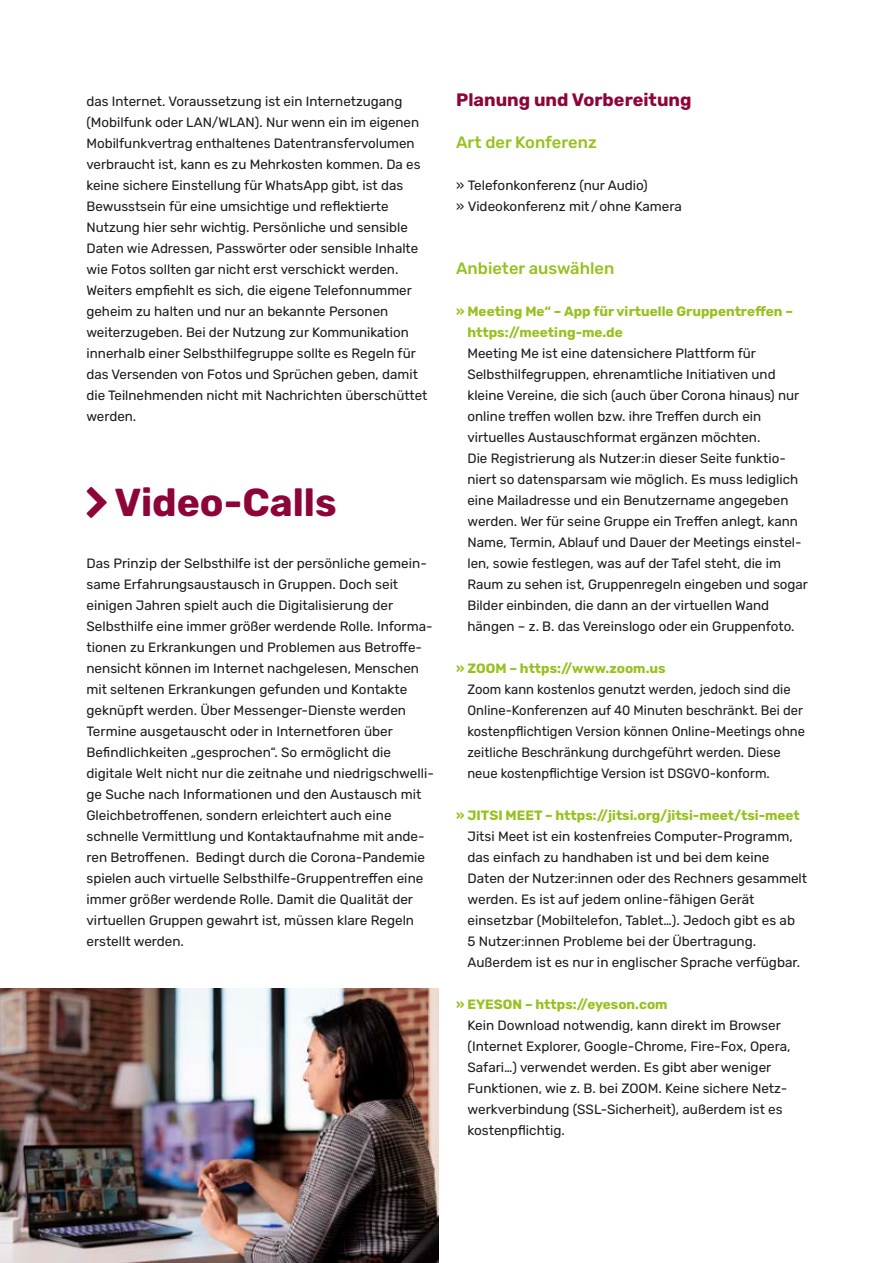
<style>
.page{position:relative;width:893px;height:1263px;background:#fff}
.page>*{position:absolute;margin:0;border:0;box-sizing:border-box;transform-origin:0 0}
.t1{font:700 39px "Rubik";color:#8d0439}
.t2{font:700 18px "Rubik";color:#8d0439}
.t3{font:500 16.5px "Rubik";color:#96c11f}
.t4{font:13.5px/21px "Rubik";color:#1d1d1b}
.t5{font:13.5px/21px "Rubik";color:#1d1d1b;scale:.96 1}
.t6{font:700 13.5px/21px "Rubik";color:#96c11f}
</style>
<div class="page">
<img style="left:0;top:988px;width:438px;height:275px">
<p class="t4" style="left:86px;top:91px;width:343px">das Internet. Voraussetzung ist ein Internetzugang (Mobilfunk oder LAN/WLAN). Nur wenn ein im eigenen Mobilfunkvertrag enthaltenes Datentransfervolumen verbraucht ist, kann es zu Mehrkosten kommen. Da es keine sichere Einstellung für WhatsApp gibt, ist das Bewusstsein für eine umsichtige und reflektierte Nutzung hier sehr wichtig. Persönliche und sensible Daten wie Adressen, Passwörter oder sensible Inhalte wie Fotos sollten gar nicht erst verschickt werden.<br>Weiters empfiehlt es sich, die eigene Telefonnummer geheim zu halten und nur an bekannte Personen weiterzugeben. Bei der Nutzung zur Kommunikation innerhalb einer Selbsthilfegruppe sollte es Regeln für das Versenden von Fotos und Sprüchen geben, damit die Teilnehmenden nicht mit Nachrichten überschüttet werden.</p>
<h2 class="t2" style="left:456px;top:90px;width:237px">Planung und Vorbereitung</h2>
<p class="t3" style="left:456px;top:133px;width:142px">Art der Konferenz</p>
<p class="t4" style="left:456px;top:175px;width:227px">» Telefonkonferenz (nur Audio)<br>» Videokonferenz mit /ohne Kamera</p>
<p class="t3" style="left:456px;top:259px;width:160px">Anbieter auswählen</p>
<p class="t6" style="left:467px;top:301px;width:327px;text-indent:-11px">» Meeting Me“ – App für virtuelle Gruppentreffen – https://meeting-me.de</p>
<p class="t4" style="left:467px;top:343px;width:342px">Meeting Me ist eine datensichere Plattform für Selbsthilfegruppen, ehrenamtliche Initiativen und kleine Vereine, die sich (auch über Corona hinaus) nur online treffen wollen bzw. ihre Treffen durch ein virtuelles Austauschformat ergänzen möchten.<br>Die Registrierung als Nutzer:in dieser Seite funktio&shy;niert so datensparsam wie möglich. Es muss lediglich eine Mailadresse und ein Benutzername angegeben werden. Wer für seine Gruppe ein Treffen anlegt, kann Name, Termin, Ablauf und Dauer der Meetings einstel&shy;len, sowie festlegen, was auf der Tafel steht, die im Raum zu sehen ist, Gruppenregeln eingeben und sogar Bilder einbinden, die dann an der virtuellen Wand hängen – z. B. das Vereinslogo oder ein Gruppenfoto.</p>
<p class="t6" style="left:456px;top:658px;width:211px">» ZOOM – https://www.zoom.us</p>
<p class="t5" style="left:467px;top:679px;width:353px">Zoom kann kostenlos genutzt werden, jedoch sind die Online-Konferenzen auf 40 Minuten beschränkt. Bei der kostenpflichtigen Version können Online-Meetings ohne zeitliche Beschränkung durchgeführt werden. Diese neue kostenpflichtige Version ist DSGVO-konform.</p>
<p class="t6" style="left:456px;top:805px;width:345px">» JITSI MEET – https://jitsi.org/jitsi-meet/tsi-meet</p>
<p class="t4" style="left:467px;top:826px;width:341px">Jitsi Meet ist ein kostenfreies Computer-Programm, das einfach zu handhaben ist und bei dem keine Daten der Nutzer:innen oder des Rechners gesammelt werden. Es ist auf jedem online-fähigen Gerät einsetzbar (Mobiltelefon, Tablet…). Jedoch gibt es ab<br>5 Nutzer:innen Probleme bei der Übertragung.<br>Außerdem ist es nur in englischer Sprache verfügbar.</p>
<p class="t6" style="left:456px;top:994px;width:213px">» EYESON – https://eyeson.com</p>
<p class="t4" style="left:467px;top:1015px;width:325px">Kein Download notwendig, kann direkt im Browser (Internet Explorer, Google-Chrome, Fire-Fox, Opera, Safari…) verwendet werden. Es gibt aber weniger Funktionen, wie z. B. bei ZOOM. Keine sichere Netz&shy;werkverbindung (SSL-Sicherheit), außerdem ist es kostenpflichtig.</p>
<h1 class="t1" style="left:115px;top:481px;width:224px">Video-Calls</h1>
<p class="t4" style="left:86px;top:553px;width:349px">Das Prinzip der Selbsthilfe ist der persönliche gemein&shy;same Erfahrungsaustausch in Gruppen. Doch seit einigen Jahren spielt auch die Digitalisierung der Selbsthilfe eine immer größer werdende Rolle. Informa&shy;tionen zu Erkrankungen und Problemen aus Betroffe&shy;nensicht können im Internet nachgelesen, Menschen mit seltenen Erkrankungen gefunden und Kontakte geknüpft werden. Über Messenger-Dienste werden Termine ausgetauscht oder in Internetforen über Befindlichkeiten „gesprochen“. So ermöglicht die digitale Welt nicht nur die zeitnahe und niedrigschwelli&shy;ge Suche nach Informationen und den Austausch mit Gleichbetroffenen, sondern erleichtert auch eine schnelle Vermittlung und Kontaktaufnahme mit ande&shy;ren Betroffenen. Bedingt durch die Corona-Pandemie spielen auch virtuelle Selbsthilfe-Gruppentreffen eine immer größer werdende Rolle. Damit die Qualität der virtuellen Gruppen gewahrt ist, müssen klare Regeln erstellt werden.</p>
</div>
